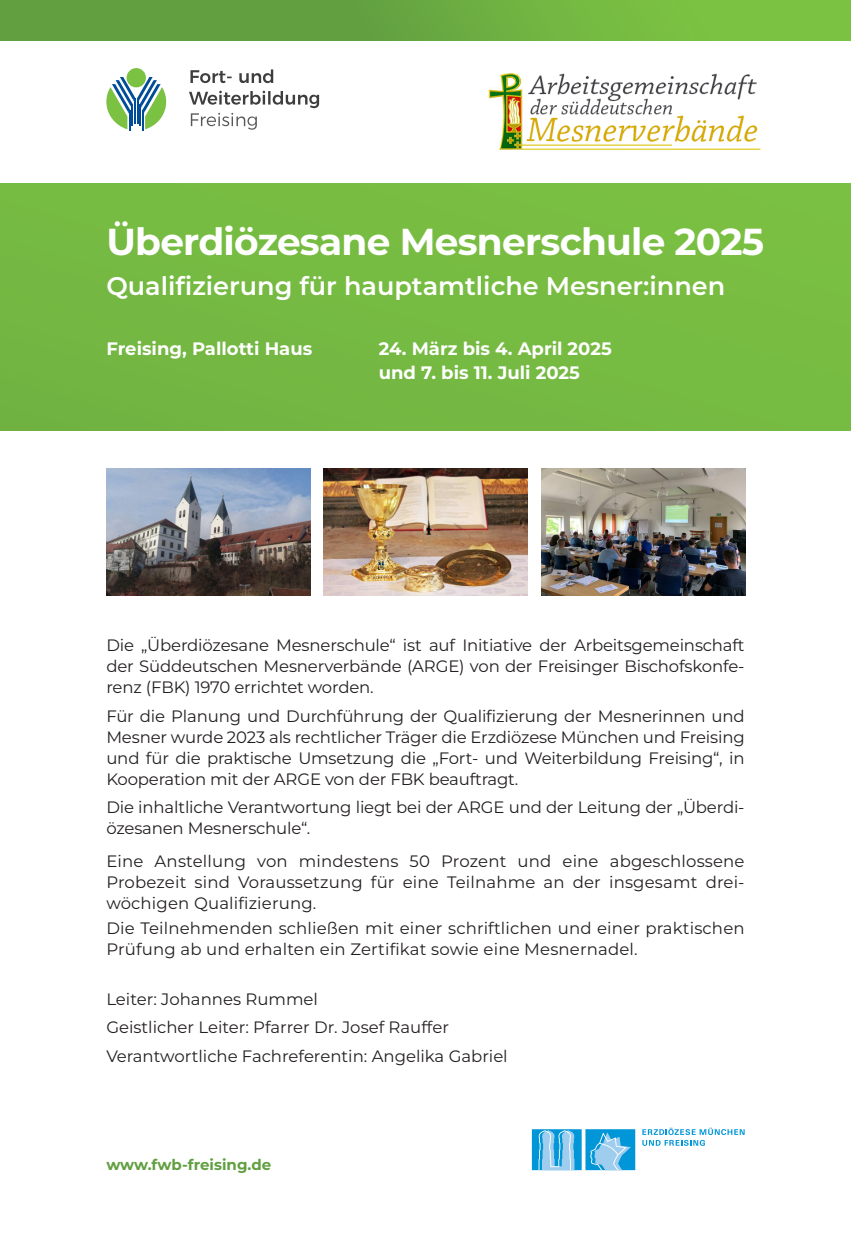
<style>
.page{position:relative;width:851px;height:1234px;background:#fff}
.page>*{position:absolute;margin:0;border:0;box-sizing:border-box;transform-origin:0 0}
.t1{font:700 37.5px "Montserrat";letter-spacing:-.02em;color:#fff}
.t2{font:600 25.5px "Montserrat";color:#fff}
.t3{font:700 18px/24px "Montserrat";color:#fff}
.Text{font:16.5px/21px "Montserrat";color:#231f20;text-align:justify}
.t4{font:700 15px "Montserrat";color:#619f41}
</style>
<div class="page">
<div style="left:0;top:0;width:850px;height:40px;background:linear-gradient(to right,#5a9541,#7ec442)"></div>
<div style="left:127px;top:68px;width:19px;height:19px;background:#7bc142;border-radius:50%"></div>
<svg style="left:106px;top:77px;width:60px;height:54px"></svg>
<svg style="left:189px;top:91px;width:130px;height:39px"></svg>
<svg style="left:190px;top:69px;width:83px;height:14px"></svg>
<svg style="left:642px;top:1127px;width:102px;height:18px"></svg>
<div style="left:531px;top:1128px;width:50px;height:41px;background:#0196d7"></div>
<svg style="left:538px;top:1129px;width:36px;height:40px"></svg>
<div style="left:585px;top:1128px;width:50px;height:41px;background:#0196d7"></div>
<svg style="left:590px;top:1132px;width:40px;height:37px"></svg>
<div style="left:0;top:183px;width:850px;height:247px;background:#76bb42"></div>
<img style="left:488px;top:73px;width:273px;height:77px">
<img style="left:107px;top:468px;width:203px;height:127px">
<img style="left:323px;top:468px;width:204px;height:127px">
<img style="left:541px;top:468px;width:204px;height:127px">
<p class="t1" style="left:106px;top:214px;width:659px">Überdiözesane Mesnerschule 2025</p>
<p class="t2" style="left:106px;top:268px;width:620px">Qualifizierung für hauptamtliche Mesner:innen</p>
<p class="t3" style="left:106px;top:335px;width:207px">Freising, Pallotti Haus</p>
<p class="t3" style="left:378px;top:335px;width:234px">24. März bis 4. April 2025 und 7. bis 11. Juli 2025</p>
<p class="Text" style="left:106px;top:634px;width:639px">Die „Überdiözesane Mesnerschule“ ist auf Initiative der Arbeitsgemeinschaft der Süddeutschen Mesnerverbände (ARGE) von der Freisinger Bischofskonfe&shy;renz (FBK) 1970 errichtet worden.</p>
<p class="Text" style="left:106px;top:704px;width:639px">Für die Planung und Durchführung der Qualifizierung der Mesnerinnen und Mesner wurde 2023 als rechtlicher Träger die Erzdiözese München und Freising und für die praktische Umsetzung die „Fort- und Weiterbildung Freising“, in Kooperation mit der ARGE von der FBK beauftragt.</p>
<p class="Text" style="left:106px;top:796px;width:639px">Die inhaltliche Verantwortung liegt bei der ARGE und der Leitung der „Überdi&shy;özesanen Mesnerschule“.</p>
<p class="Text" style="left:106px;top:849px;width:639px">Eine Anstellung von mindestens 50 Prozent und eine abgeschlossene Probezeit sind Voraussetzung für eine Teilnahme an der insgesamt drei&shy;wöchigen Qualifizierung.</p>
<p class="Text" style="left:106px;top:917px;width:639px">Die Teilnehmenden schließen mit einer schriftlichen und einer praktischen<br>Prüfung ab und erhalten ein Zertifikat sowie eine Mesnernadel.</p>
<p class="Text" style="left:106px;top:987px;width:213px">Leiter: Johannes Rummel</p>
<p class="Text" style="left:106px;top:1016px;width:344px">Geistlicher Leiter: Pfarrer Dr. Josef Rauffer</p>
<p class="Text" style="left:106px;top:1044px;width:403px">Verantwortliche Fachreferentin: Angelika Gabriel</p>
<p class="t4" style="left:106px;top:1153px;width:166px">www.fwb-freising.de</p>
</div>
